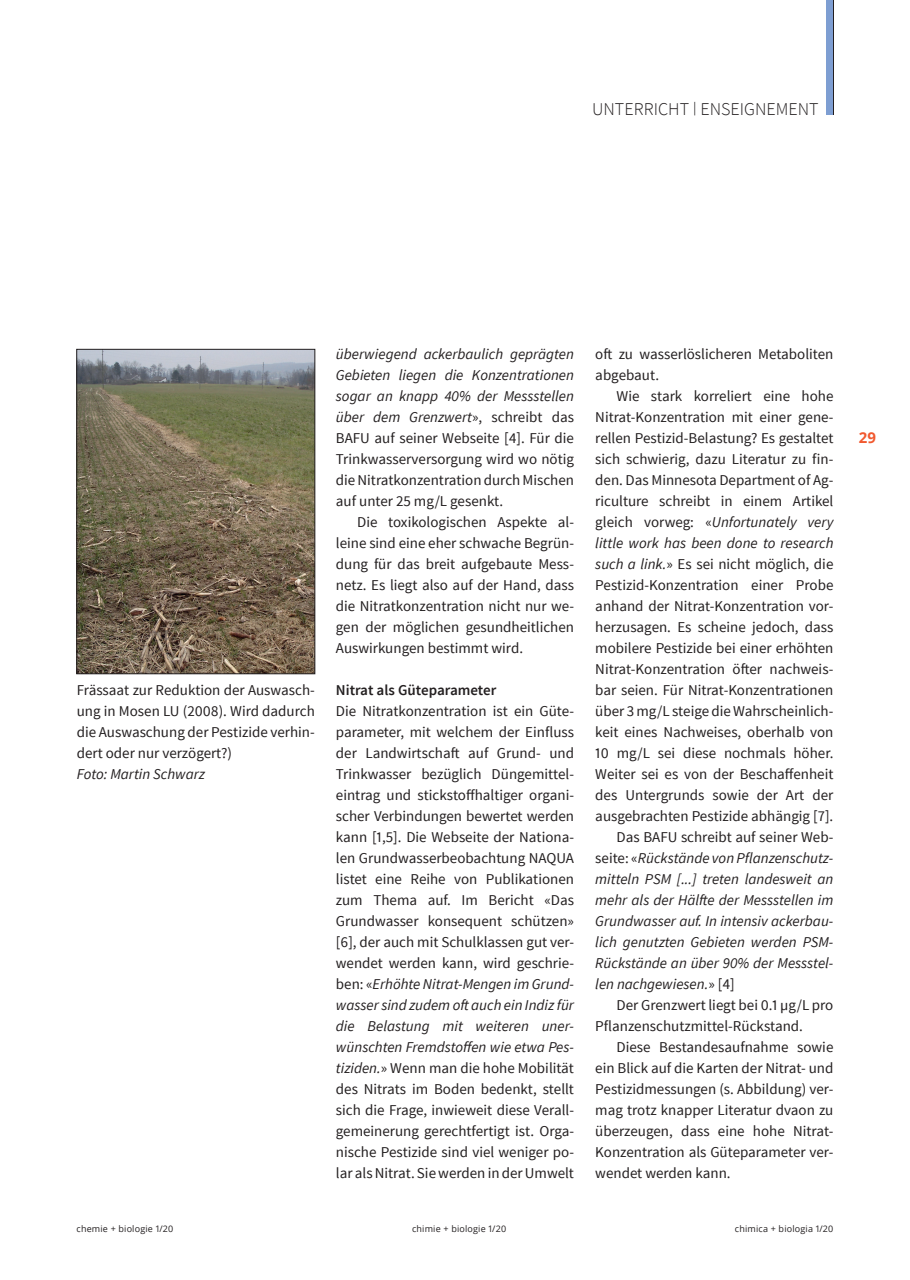
<style>
.page{position:relative;width:910px;height:1280px;background:#fff}
.page>*{position:absolute;margin:0;border:0;box-sizing:border-box;transform-origin:0 0}
.t1{font:300 18px "Source Sans Pro";color:#231f20}
.t2{font:15px/21px "Source Sans Pro";color:#231f20;text-align:justify}
.t3{font:italic 15px "Source Sans Pro";color:#231f20}
.t4{font:600 15px "Source Sans Pro";color:#231f20}
.t5{font:700 15px "Open Sans";color:#f1592f}
.t6{font:9px "Open Sans";letter-spacing:.02em;color:#231f20}
.s1{font-style:italic}
.s2{font-style:normal}
</style>
<div class="page">
<img style="left:79px;top:351px;width:234px;height:321px">
<div style="left:77px;top:349px;width:238px;height:325px;border:1px solid #231f20"></div>
<hr style="left:832px;top:0;width:2px;height:115px;background:#231f20">
<div style="left:826px;top:0;width:7px;height:115px;background:#7e9ed2"></div>
<p class="t1" style="left:592px;top:98px;width:228px">UNTERRICHT <sup>|</sup> ENSEIGNEMENT</p>
<p class="t2" style="left:77px;top:679px;width:240px">Frässaat zur Reduktion der Auswasch&shy;ung in Mosen LU (2008). Wird dadurch die Auswaschung der Pestizide verhin&shy;dert oder nur verzögert?)</p>
<p class="t3" style="left:77px;top:764px;width:130px">Foto: Martin Schwarz</p>
<p class="t2" style="left:336px;top:343px;width:240px"><span class="s1">überwiegend ackerbaulich geprägten Gebieten liegen die Konzentrationen sogar an knapp 40% der Messstellen über dem Grenzwert</span>», schreibt das BAFU auf seiner Webseite [4]. Für die Trinkwasserversorgung wird wo nötig die Nitratkonzentration durch Mischen auf unter 25 mg/L gesenkt.</p>
<p class="t2" style="left:336px;top:511px;width:240px;text-indent:21px">Die toxikologischen Aspekte al&shy;leine sind eine eher schwache Begrün&shy;dung für das breit aufgebaute Mess&shy;netz. Es liegt also auf der Hand, dass die Nitratkonzentration nicht nur we&shy;gen der möglichen gesundheitlichen Auswirkungen bestimmt wird.</p>
<p class="t4" style="left:336px;top:680px;width:162px">Nitrat als Güteparameter</p>
<p class="t2" style="left:336px;top:700px;width:240px">Die Nitratkonzentration ist ein Güte&shy;parameter, mit welchem der Einfluss der Landwirtschaft auf Grund- und Trinkwasser bezüglich Düngemittel&shy;eintrag und stickstoffhaltiger organi&shy;scher Verbindungen bewertet werden kann [1,5]. Die Webseite der Nationa&shy;len Grundwasserbeobachtung NAQUA listet eine Reihe von Publikationen zum Thema auf. Im Bericht «Das Grundwasser konsequent schützen» [6], der auch mit Schulklassen gut ver&shy;wendet werden kann, wird geschrie&shy;ben: «<span class="s1">Erhöhte Nitrat-Mengen im Grund&shy;wasser sind zudem oft auch ein Indiz für die Belastung mit weiteren uner&shy;wünschten Fremdstoffen wie etwa Pes&shy;tiziden.</span>» Wenn man die hohe Mobilität des Nitrats im Boden bedenkt, stellt sich die Frage, inwieweit diese Verall&shy;gemeinerung gerechtfertigt ist. Orga&shy;nische Pestizide sind viel weniger po&shy;lar als Nitrat. Sie werden in der Umwelt</p>
<p class="t2" style="left:595px;top:343px;width:240px">oft zu wasserlöslicheren Metaboliten abgebaut.</p>
<p class="t2" style="left:617px;top:385px;width:218px">Wie stark korreliert eine hohe</p>
<p class="t2" style="left:595px;top:406px;width:240px">Nitrat-Konzentration mit einer gene-</p>
<p class="t2" style="left:595px;top:427px;width:240px">rellen Pestizid-Belastung? Es gestaltet</p>
<p class="t2" style="left:595px;top:448px;width:240px">sich schwierig, dazu Literatur zu fin-</p>
<p class="t2" style="left:595px;top:469px;width:240px">den. Das Minnesota Department of Ag-</p>
<p class="t2" style="left:595px;top:490px;width:240px">riculture schreibt in einem Artikel</p>
<p class="t3" style="left:595px;top:512px;width:240px"><span class="s2">gleich vorweg: «</span>Unfortunately very</p>
<p class="t3" style="left:595px;top:533px;width:240px">little work has been done to research</p>
<p class="t2" style="left:595px;top:553px;width:240px"><span class="s1">such a link.</span>» Es sei nicht möglich, die</p>
<p class="t2" style="left:595px;top:574px;width:240px">Pestizid-Konzentration einer Probe</p>
<p class="t2" style="left:595px;top:595px;width:240px">anhand der Nitrat-Konzentration vor-</p>
<p class="t2" style="left:595px;top:616px;width:240px">herzusagen. Es scheine jedoch, dass</p>
<p class="t2" style="left:595px;top:637px;width:240px">mobilere Pestizide bei einer erhöhten</p>
<p class="t2" style="left:595px;top:658px;width:240px">Nitrat-Konzentration öfter nachweis-</p>
<p class="t2" style="left:595px;top:679px;width:240px">bar seien. Für Nitrat-Konzentrationen</p>
<p class="t2" style="left:595px;top:700px;width:240px">über 3 mg/L steige die Wahrscheinlich-</p>
<p class="t2" style="left:595px;top:721px;width:240px">keit eines Nachweises, oberhalb von</p>
<p class="t2" style="left:595px;top:742px;width:240px">10 mg/L sei diese nochmals höher.</p>
<p class="t2" style="left:595px;top:763px;width:240px">Weiter sei es von der Beschaffenheit</p>
<p class="t2" style="left:595px;top:784px;width:240px">des Untergrunds sowie der Art der</p>
<p class="t2" style="left:595px;top:805px;width:240px">ausgebrachten Pestizide abhängig [7].</p>
<p class="t2" style="left:617px;top:826px;width:218px">Das BAFU schreibt auf seiner Web-</p>
<p class="t3" style="left:595px;top:848px;width:240px"><span class="s2">seite: «</span>Rückstände von Pflanzenschutz-</p>
<p class="t3" style="left:595px;top:869px;width:240px">mitteln PSM [...] treten landesweit an</p>
<p class="t3" style="left:595px;top:890px;width:240px">mehr als der Hälfte der Messstellen im</p>
<p class="t3" style="left:595px;top:911px;width:240px">Grundwasser auf. In intensiv ackerbau-</p>
<p class="t3" style="left:595px;top:932px;width:240px">lich genutzten Gebieten werden PSM-</p>
<p class="t3" style="left:595px;top:953px;width:240px">Rückstände an über 90% der Messstel-</p>
<p class="t3" style="left:595px;top:974px;width:141px">len nachgewiesen.<span class="s2">» [4]</span></p>
<p class="t2" style="left:617px;top:994px;width:218px">Der Grenzwert liegt bei 0.1 μg/L pro</p>
<p class="t2" style="left:595px;top:1015px;width:209px">Pflanzenschutzmittel-Rückstand.</p>
<p class="t2" style="left:617px;top:1036px;width:218px">Diese Bestandesaufnahme sowie</p>
<p class="t2" style="left:595px;top:1057px;width:240px">ein Blick auf die Karten der Nitrat- und</p>
<p class="t2" style="left:595px;top:1078px;width:240px">Pestizidmessungen (s. Abbildung) ver-</p>
<p class="t2" style="left:595px;top:1099px;width:240px">mag trotz knapper Literatur dvaon zu</p>
<p class="t2" style="left:595px;top:1120px;width:240px">überzeugen, dass eine hohe Nitrat-</p>
<p class="t2" style="left:595px;top:1141px;width:240px">Konzentration als Güteparameter ver-</p>
<p class="t2" style="left:595px;top:1162px;width:137px">wendet werden kann.</p>
<p class="t6" style="left:77px;top:1222px;width:98px">chemie + biologie 1/20</p>
<p class="t6" style="left:412px;top:1222px;width:96px">chimie + biologie 1/20</p>
<p class="t6" style="left:735px;top:1222px;width:100px">chimica + biologia 1/20</p>
<p class="t5" style="left:859px;top:427px;width:19px">29</p>
</div>
